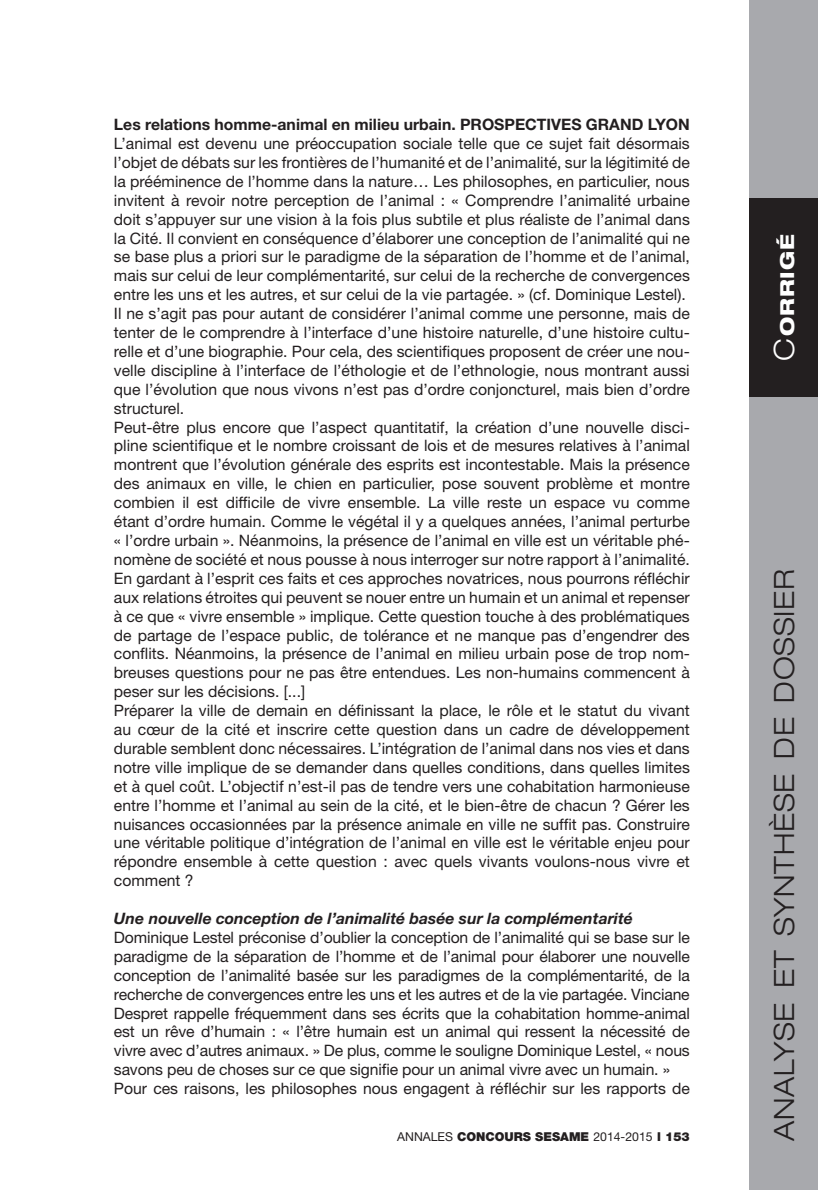
<style>
.page{position:relative;width:818px;height:1190px;background:#fff}
.page>*{position:absolute;margin:0;border:0;box-sizing:border-box;transform-origin:0 0}
.t1{font:300 expanded 28px "Helvetica Neue LT Std";letter-spacing:.03em;color:#231f20}
.t2{font:800 expanded 19.25px "Helvetica Neue LT Std";letter-spacing:.05em;color:#fff}
.t3{font:15.75px/18.9px "Helvetica Neue LT Std";color:#231f20}
.t4{font:700 15.75px "Helvetica Neue LT Std";color:#231f20}
.t5{font:italic 700 15.75px "Helvetica Neue LT Std";color:#231f20}
.t6{font:900 12.25px "Helvetica Neue LT Std";color:#231f20}
.s1{font-weight:400}
.s2{font-weight:300;font-size:28px}
</style>
<div class="page">
<div style="left:749px;top:0;width:68px;height:1190px;background:#a8a9ad"></div>
<div style="left:749px;top:198px;width:68px;height:199px;background:#231f20"></div>
<p class="t4" style="left:114px;top:115px;width:577px">Les relations homme-animal en milieu urbain. PROSPECTIVES GRAND LYON</p>
<p class="t3" style="left:114px;top:134px;width:577px">L’animal est devenu une préoccupation sociale telle que ce sujet fait désormais l’objet de débats sur les frontières de l’humanité et de l’animalité, sur la légitimité de la prééminence de l’homme dans la nature… Les philosophes, en particulier, nous invitent à revoir notre perception de l’animal : « Comprendre l’animalité urbaine doit s’appuyer sur une vision à la fois plus subtile et plus réaliste de l’animal dans la Cité. Il convient en conséquence d’élaborer une conception de l’animalité qui ne se base plus a priori sur le paradigme de la séparation de l’homme et de l’animal, mais sur celui de leur complémentarité, sur celui de la recherche de convergences entre les uns et les autres, et sur celui de la vie partagée. » (cf. Dominique Lestel).<br>Il ne s’agit pas pour autant de considérer l’animal comme une personne, mais de tenter de le comprendre à l’interface d’une histoire naturelle, d’une histoire cultu&shy;relle et d’une biographie. Pour cela, des scientifiques proposent de créer une nou&shy;velle discipline à l’interface de l’éthologie et de l’ethnologie, nous montrant aussi que l’évolution que nous vivons n’est pas d’ordre conjoncturel, mais bien d’ordre structurel.<br>Peut-être plus encore que l’aspect quantitatif, la création d’une nouvelle disci&shy;pline scientifique et le nombre croissant de lois et de mesures relatives à l’animal montrent que l’évolution générale des esprits est incontestable. Mais la présence des animaux en ville, le chien en particulier, pose souvent problème et montre combien il est difficile de vivre ensemble. La ville reste un espace vu comme étant d’ordre humain. Comme le végétal il y a quelques années, l’animal perturbe « l’ordre urbain ». Néanmoins, la présence de l’animal en ville est un véritable phé&shy;nomène de société et nous pousse à nous interroger sur notre rapport à l’animalité.<br>En gardant à l’esprit ces faits et ces approches novatrices, nous pourrons réfléchir aux relations étroites qui peuvent se nouer entre un humain et un animal et repenser à ce que « vivre ensemble » implique. Cette question touche à des problématiques de partage de l’espace public, de tolérance et ne manque pas d’engendrer des conflits. Néanmoins, la présence de l’animal en milieu urbain pose de trop nom&shy;breuses questions pour ne pas être entendues. Les non-humains commencent à peser sur les décisions. [...]<br>Préparer la ville de demain en définissant la place, le rôle et le statut du vivant au cœur de la cité et inscrire cette question dans un cadre de développement durable semblent donc nécessaires. L’intégration de l’animal dans nos vies et dans notre ville implique de se demander dans quelles conditions, dans quelles limites et à quel coût. L’objectif n’est-il pas de tendre vers une cohabitation harmonieuse entre l’homme et l’animal au sein de la cité, et le bien-être de chacun ? Gérer les nuisances occasionnées par la présence animale en ville ne suffit pas. Construire une véritable politique d’intégration de l’animal en ville est le véritable enjeu pour répondre ensemble à cette question : avec quels vivants voulons-nous vivre et comment ?</p>
<p class="t5" style="left:114px;top:909px;width:520px">Une nouvelle conception de l’animalité basée sur la complémentarité</p>
<p class="t3" style="left:114px;top:928px;width:577px">Dominique Lestel préconise d’oublier la conception de l’animalité qui se base sur le paradigme de la séparation de l’homme et de l’animal pour élaborer une nouvelle conception de l’animalité basée sur les paradigmes de la complémentarité, de la recherche de convergences entre les uns et les autres et de la vie partagée. Vinciane Despret rappelle fréquemment dans ses écrits que la cohabitation homme-animal est un rêve d’humain : « l’être humain est un animal qui ressent la nécessité de vivre avec d’autres animaux. » De plus, comme le souligne Dominique Lestel, « nous savons peu de choses sur ce que signifie pour un animal vivre avec un humain. » Pour ces raisons, les philosophes nous engagent à réfléchir sur les rapports de</p>
<p class="t6" style="left:397px;top:1129px;width:294px"><span class="s1">ANNALES</span> CONCOURS SESAME <span class="s1">2014-2015</span> l 153</p>
<p class="t2" style="left:774px;top:361px;width:128px;rotate:-90deg"><span class="s2">C</span>ORRIGÉ</p>
<h1 class="t1" style="left:767px;top:1141px;width:574px;rotate:-90deg">ANALYSE ET SYNTHÈSE DE DOSSIER</h1>
</div>
